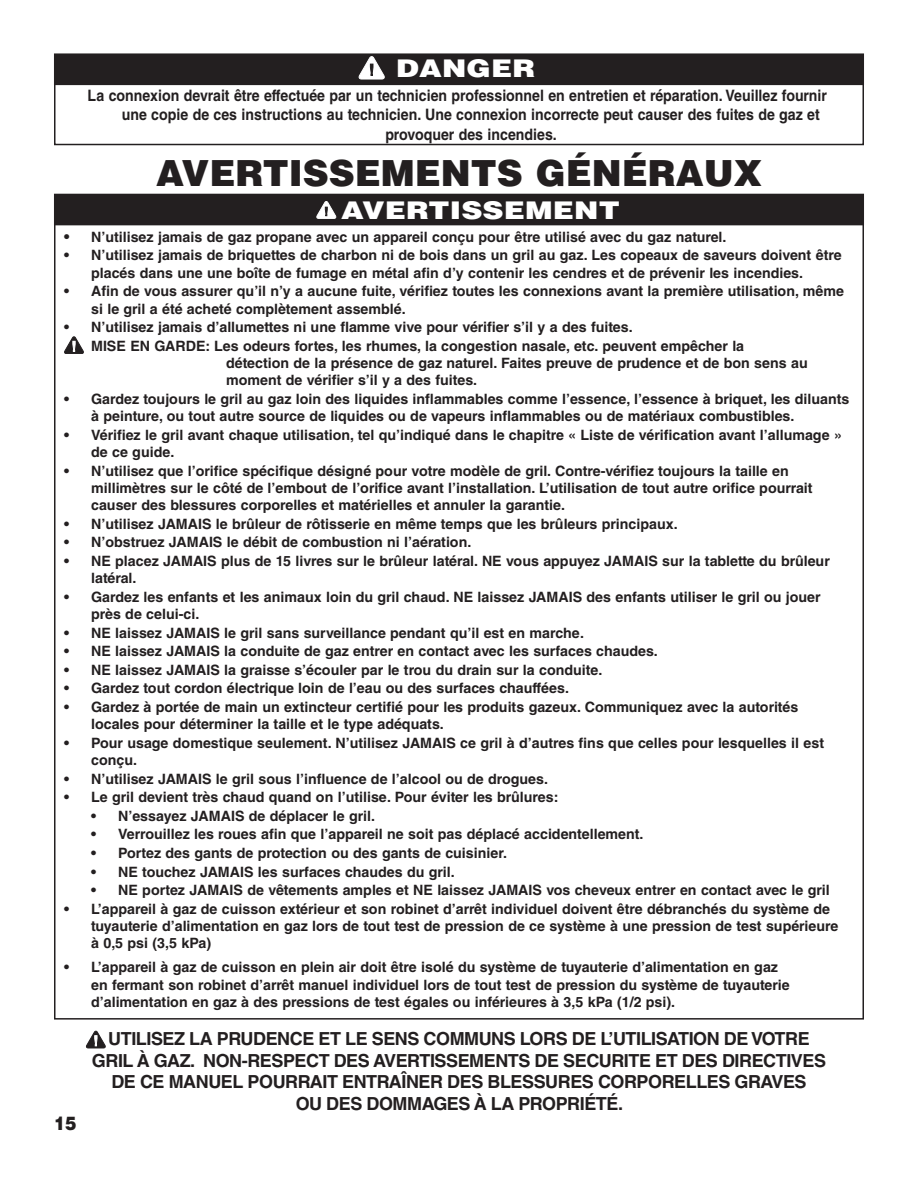
<style>
.page{position:relative;width:918px;height:1188px;background:#fff}
.page>*{position:absolute;margin:0;border:0;box-sizing:border-box;transform-origin:0 0}
.t1{font:900 36px "Helvetica LT Std";color:#231f20}
.t2{font:900 24.3px "Helvetica LT Std";letter-spacing:.005em;color:#fff;scale:1.2 1}
.t3{font:900 18.75px "Helvetica LT Std";color:#231f20;scale:.9 1}
.t4{font:700 18px/21.6px "Helvetica LT Std";letter-spacing:-.025em;color:#231f20;text-align:center}
.t5{font:700 15.75px "Helvetica LT Std";color:#231f20;scale:.9 1}
.t6{font:700 14.25px/17.2px "Helvetica LT Std";color:#231f20}
.s1{font-size:15px}
</style>
<div class="page">
<div style="left:54px;top:194px;width:810px;height:31px;background:#231f20"></div>
<svg style="left:316px;top:201px;width:21px;height:18px"></svg>
<div style="left:54px;top:56px;width:810px;height:89px;border:2px solid #231f20"></div>
<div style="left:54px;top:54px;width:810px;height:31px;background:#231f20"></div>
<div style="left:54px;top:53px;width:810px;height:32px;border:1px solid #231f20"></div>
<svg style="left:359px;top:56px;width:26px;height:23px"></svg>
<svg style="left:64px;top:336px;width:20px;height:18px"></svg>
<svg style="left:86px;top:1031px;width:20px;height:18px"></svg>
<h2 class="t2" style="left:396px;top:60px;width:117px">DANGER</h2>
<p class="t5" style="left:88px;top:89px;width:823px">La connexion devrait être effectuée par un technicien professionnel en entretien et réparation. Veuillez fournir</p>
<p class="t5" style="left:122px;top:109px;width:777px">une copie de ces instructions au technicien. Une connexion incorrecte peut causer des fuites de gaz et</p>
<p class="t5" style="left:385px;top:128px;width:192px">provoquer des incendies.</p>
<h1 class="t1" style="left:156px;top:160px;width:607px">AVERTISSEMENTS GÉNÉRAUX</h1>
<h2 class="t2" style="left:341px;top:201px;width:234px">AVERTISSEMENT</h2>
<p class="t6" style="left:64px;top:230px;width:664px"><span class="s1">•</span> N’utilisez jamais de gaz propane avec un appareil conçu pour être utilisé avec du gaz naturel.</p>
<p class="t6" style="left:91px;top:248px;width:752px;text-indent:-27px">• N’utilisez jamais de briquettes de charbon ni de bois dans un gril au gaz. Les copeaux de saveurs doivent être placés dans une une boîte de fumage en métal afin d’y contenir les cendres et de prévenir les incendies.</p>
<p class="t6" style="left:91px;top:284px;width:754px;text-indent:-27px">• Afin de vous assurer qu’il n’y a aucune fuite, vérifiez toutes les connexions avant la première utilisation, même si le gril a été acheté complètement assemblé.</p>
<p class="t6" style="left:91px;top:319px;width:655px;line-height:18.6px;text-indent:-27px">• N’utilisez jamais d’allumettes ni une flamme vive pour vérifier s’il y a des fuites.<br>MISE EN GARDE: Les odeurs fortes, les rhumes, la congestion nasale, etc. peuvent empêcher la</p>
<p class="t6" style="left:226px;top:356px;width:583px">détection de la présence de gaz naturel. Faites preuve de prudence et de bon sens au moment de vérifier s’il y a des fuites.</p>
<p class="t6" style="left:91px;top:392px;width:760px;text-indent:-27px">• Gardez toujours le gril au gaz loin des liquides inflammables comme l’essence, l’essence à briquet, les diluants à peinture, ou tout autre source de liquides ou de vapeurs inflammables ou de matériaux combustibles.</p>
<p class="t6" style="left:91px;top:428px;width:752px;text-indent:-27px">• Vérifiez le gril avant chaque utilisation, tel qu’indiqué dans le chapitre « Liste de vérification avant l’allumage » de ce guide.</p>
<p class="t6" style="left:91px;top:463px;width:723px;text-indent:-27px">• N’utilisez que l’orifice spécifique désigné pour votre modèle de gril. Contre-vérifiez toujours la taille en millimètres sur le côté de l’embout de l’orifice avant l’installation. L’utilisation de tout autre orifice pourrait causer des blessures corporelles et matérielles et annuler la garantie.</p>
<p class="t6" style="left:64px;top:517px;width:615px">• N’utilisez JAMAIS le brûleur de rôtisserie en même temps que les brûleurs principaux.</p>
<p class="t6" style="left:64px;top:535px;width:409px">• N’obstruez JAMAIS le débit de combustion ni l’aération.</p>
<p class="t6" style="left:91px;top:554px;width:740px;text-indent:-27px">• NE placez JAMAIS plus de 15 livres sur le brûleur latéral. NE vous appuyez JAMAIS sur la tablette du brûleur latéral.</p>
<p class="t6" style="left:91px;top:590px;width:731px;text-indent:-27px">• Gardez les enfants et les animaux loin du gril chaud. NE laissez JAMAIS des enfants utiliser le gril ou jouer près de celui-ci.</p>
<p class="t6" style="left:64px;top:625px;width:522px">• NE laissez JAMAIS le gril sans surveillance pendant qu’il est en marche.</p>
<p class="t6" style="left:64px;top:644px;width:595px">• NE laissez JAMAIS la conduite de gaz entrer en contact avec les surfaces chaudes.</p>
<p class="t6" style="left:64px;top:663px;width:540px">• NE laissez JAMAIS la graisse s’écouler par le trou du drain sur la conduite.</p>
<p class="t6" style="left:64px;top:681px;width:506px">• Gardez tout cordon électrique loin de l’eau ou des surfaces chauffées.</p>
<p class="t6" style="left:91px;top:700px;width:709px;text-indent:-27px">• Gardez à portée de main un extincteur certifié pour les produits gazeux. Communiquez avec la autorités locales pour déterminer la taille et le type adéquats.</p>
<p class="t6" style="left:91px;top:736px;width:735px;text-indent:-27px">• Pour usage domestique seulement. N’utilisez JAMAIS ce gril à d’autres fins que celles pour lesquelles il est conçu.</p>
<p class="t6" style="left:64px;top:772px;width:485px">• N’utilisez JAMAIS le gril sous l’influence de l’alcool ou de drogues.</p>
<p class="t6" style="left:64px;top:790px;width:496px">• Le gril devient très chaud quand on l’utilise. Pour éviter les brûlures:</p>
<p class="t6" style="left:91px;top:809px;width:285px">• N’essayez JAMAIS de déplacer le gril.</p>
<p class="t6" style="left:91px;top:827px;width:554px">• Verrouillez les roues afin que l’appareil ne soit pas déplacé accidentellement.</p>
<p class="t6" style="left:91px;top:846px;width:417px">• Portez des gants de protection ou des gants de cuisinier.</p>
<p class="t6" style="left:91px;top:865px;width:365px">• NE touchez JAMAIS les surfaces chaudes du gril.</p>
<p class="t6" style="left:91px;top:883px;width:740px">• NE portez JAMAIS de vêtements amples et NE laissez JAMAIS vos cheveux entrer en contact avec le gril</p>
<p class="t6" style="left:91px;top:902px;width:749px;text-indent:-27px">• L’appareil à gaz de cuisson extérieur et son robinet d’arrêt individuel doivent être débranchés du système de tuyauterie d’alimentation en gaz lors de tout test de pression de ce système à une pression de test supérieure à 0,5 psi (3,5 kPa)</p>
<p class="t6" style="left:91px;top:960px;width:700px;text-indent:-27px">• L’appareil à gaz de cuisson en plein air doit être isolé du système de tuyauterie d’alimentation en gaz en fermant son robinet d’arrêt manuel individuel lors de tout test de pression du système de tuyauterie d’alimentation en gaz à des pressions de test égales ou inférieures à 3,5 kPa (1/2 psi).</p>
<h3 class="t3" style="left:54px;top:1117px;width:27px">15</h3>
<p class="t4" style="left:92px;top:1030px;width:736px">UTILISEZ LA PRUDENCE ET LE SENS COMMUNS LORS DE L’UTILISATION DE VOTRE GRIL À GAZ. NON-RESPECT DES AVERTISSEMENTS DE SECURITE ET DES DIRECTIVES DE CE MANUEL POURRAIT ENTRAÎNER DES BLESSURES CORPORELLES GRAVES<br>OU DES DOMMAGES À LA PROPRIÉTÉ.</p>
</div>
